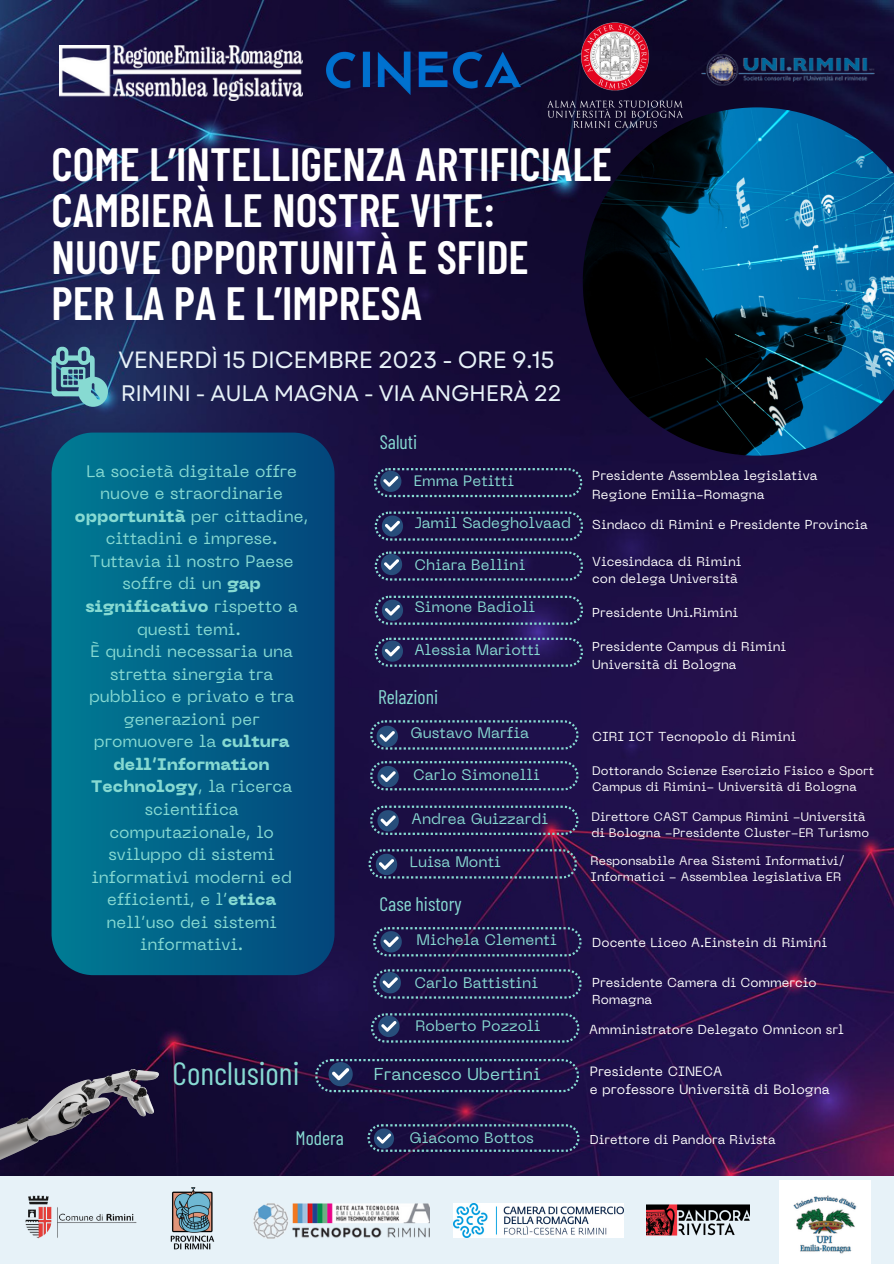
<style>
.page{position:relative;width:894px;height:1264px;background:#fff}
.page>*{position:absolute;margin:0;border:0;box-sizing:border-box;transform-origin:0 0}
.t1{font:600 46.5px/46.5px "Barlow Condensed";color:#fff}
.t2{font:32.4px "Barlow Condensed";color:#87dad2}
.t3{font:23.55px "Garet";letter-spacing:-.02em;color:#e7f2f8}
.t4{font:22.35px "Garet";letter-spacing:-.02em;color:#e7f2f8}
.t5{font:19.65px "Barlow Condensed";color:#87dad2}
.t6{font:19.5px "Barlow Condensed";color:#87dad2}
.t7{font:17.1px "PP Neue Machina";color:#87dad2}
.t8{font:16.5px/22.5px "PP Neue Machina";color:#87dad2;text-align:center}
.t9{font:15.15px "PP Neue Machina";color:#87dad2}
.t10{font:15px "PP Neue Machina";color:#87dad2}
.t11{font:13.35px "PP Neue Machina";color:#fff}
.t12{font:13.05px "PP Neue Machina";color:#fff}
.t13{font:12.9px "PP Neue Machina";color:#fff}
.t14{font:12.75px "PP Neue Machina";color:#fff}
.t15{font:12.3px "PP Neue Machina";color:#fff}
.s1{font-weight:800}
</style>
<div class="page">
<img style="left:0;top:0;width:893px;height:1175px">
<svg style="left:52px;top:347px;width:56px;height:59px;background:#54879b"></svg>
<img style="left:59px;top:45px;width:243px;height:56px">
<svg style="left:51px;top:432px;width:283px;height:543px;background:#015f86"></svg>
<img style="left:582px;top:107px;width:311px;height:348px">
<img style="left:526px;top:9px;width:177px;height:125px">
<svg style="left:370px;top:720px;width:208px;height:29px;background:#272356"></svg>
<svg style="left:370px;top:761px;width:208px;height:29px;background:#272456"></svg>
<svg style="left:370px;top:805px;width:208px;height:29px;background:#2a2254"></svg>
<svg style="left:368px;top:849px;width:208px;height:29px;background:#292354"></svg>
<img style="left:681px;top:36px;width:212px;height:68px">
<svg style="left:371px;top:1013px;width:208px;height:29px;background:#252252"></svg>
<svg style="left:373px;top:927px;width:208px;height:29px;background:#262353"></svg>
<svg style="left:373px;top:969px;width:208px;height:29px;background:#262253"></svg>
<svg style="left:315px;top:1058px;width:263px;height:34px;background:#241f4f"></svg>
<svg style="left:367px;top:1124px;width:212px;height:27px;background:#252150"></svg>
<svg style="left:374px;top:468px;width:208px;height:29px;background:#24224f"></svg>
<svg style="left:374px;top:637px;width:208px;height:29px;background:#29245a"></svg>
<svg style="left:374px;top:511px;width:208px;height:29px;background:#242150"></svg>
<svg style="left:374px;top:595px;width:208px;height:29px;background:#282357"></svg>
<svg style="left:374px;top:551px;width:208px;height:29px;background:#252252"></svg>
<div style="left:0;top:1175px;width:893px;height:88px;background:#e7f2f8"></div>
<img style="left:646px;top:1204px;width:103px;height:32px">
<img style="left:254px;top:1203px;width:175px;height:35px">
<img style="left:453px;top:1203px;width:170px;height:34px">
<img style="left:779px;top:1180px;width:90px;height:83px">
<img style="left:170px;top:1187px;width:45px;height:63px">
<img style="left:25px;top:1195px;width:112px;height:44px">
<img style="left:0;top:1069px;width:158px;height:96px">
<img style="left:326px;top:45px;width:194px;height:53px">
<p class="t1" style="left:51px;top:139px;width:561px">COME L’INTELLIGENZA ARTIFICIALE<br>CAMBIERÀ LE NOSTRE VITE:</p>
<p class="t1" style="left:51px;top:232px;width:478px">NUOVE OPPORTUNITÀ E SFIDE</p>
<p class="t1" style="left:51px;top:278px;width:372px">PER LA PA E L’IMPRESA</p>
<p class="t3" style="left:118px;top:343px;width:437px">VENERDÌ 15 DICEMBRE 2023 - ORE 9.15</p>
<p class="t4" style="left:121px;top:377px;width:442px">RIMINI - AULA MAGNA - VIA ANGHERÀ 22</p>
<p class="t8" style="left:75px;top:461px;width:235px">La società digitale offre nuove e straordinarie <span class="s1">opportunità</span> per cittadine, cittadini e imprese.<br>Tuttavia il nostro Paese soffre di un <span class="s1">gap significativo</span> rispetto a questi temi.</p>
<p class="t8" style="left:89px;top:641px;width:207px">È quindi necessaria una stretta sinergia tra pubblico e privato e tra generazioni per promuovere la <span class="s1">cultura dell’Information<br>Technology</span>, la ricerca scientifica computazionale, lo sviluppo di sistemi informativi moderni ed efficienti, e l’<span class="s1">etica </span>nell’uso dei sistemi informativi.</p>
<p class="t5" style="left:379px;top:430px;width:39px">Saluti</p>
<p class="t10" style="left:414px;top:475px;width:102px">Emma Petitti</p>
<p class="t12" style="left:592px;top:471px;width:227px">Presidente Assemblea legislativa</p>
<p class="t12" style="left:592px;top:489px;width:173px">Regione Emilia-Romagna</p>
<p class="t10" style="left:414px;top:517px;width:158px">Jamil Sadegholvaad</p>
<p class="t13" style="left:592px;top:520px;width:277px">Sindaco di Rimini e Presidente Provincia</p>
<p class="t10" style="left:414px;top:559px;width:112px">Chiara Bellini</p>
<p class="t13" style="left:592px;top:556px;width:151px">Vicesindaca di Rimini</p>
<p class="t13" style="left:592px;top:573px;width:147px">con delega Università</p>
<p class="t10" style="left:414px;top:601px;width:122px">Simone Badioli</p>
<p class="t13" style="left:592px;top:607px;width:147px">Presidente Uni.Rimini</p>
<p class="t10" style="left:414px;top:644px;width:127px">Alessia Mariotti</p>
<p class="t13" style="left:592px;top:641px;width:195px">Presidente Campus di Rimini</p>
<p class="t13" style="left:592px;top:659px;width:146px">Università di Bologna</p>
<p class="t5" style="left:378px;top:684px;width:61px">Relazioni</p>
<p class="t9" style="left:410px;top:727px;width:120px">Gustavo Marfia</p>
<p class="t9" style="left:413px;top:768px;width:128px">Carlo Simonelli</p>
<p class="t15" style="left:592px;top:765px;width:283px">Dottorando Scienze Esercizio Fisico e Sport</p>
<p class="t15" style="left:592px;top:782px;width:266px">Campus di Rimini- Università di Bologna</p>
<p class="t13" style="left:592px;top:731px;width:205px">CIRI ICT Tecnopolo di Rimini</p>
<p class="t9" style="left:411px;top:812px;width:138px">Andrea Guizzardi</p>
<p class="t9" style="left:410px;top:856px;width:92px">Luisa Monti</p>
<p class="t5" style="left:379px;top:891px;width:84px">Case history</p>
<p class="t15" style="left:591px;top:812px;width:275px">Direttore CAST Campus Rimini -Università</p>
<p class="t15" style="left:591px;top:828px;width:279px">di Bologna -Presidente Cluster-ER Turismo</p>
<p class="t15" style="left:590px;top:855px;width:256px">Responsabile Area Sistemi Informativi/</p>
<p class="t15" style="left:590px;top:872px;width:252px">Informatici - Assemblea legislativa ER</p>
<p class="t9" style="left:416px;top:933px;width:142px">Michela Clementi</p>
<p class="t13" style="left:592px;top:937px;width:236px">Docente Liceo A.Einstein di Rimini</p>
<p class="t9" style="left:414px;top:976px;width:125px">Carlo Battistini</p>
<p class="t13" style="left:592px;top:977px;width:226px">Presidente Camera di Commercio</p>
<p class="t13" style="left:592px;top:994px;width:61px">Romagna</p>
<p class="t9" style="left:415px;top:1019px;width:126px">Roberto Pozzoli</p>
<p class="t13" style="left:589px;top:1024px;width:256px">Amministratore Delegato Omnicon srl</p>
<p class="t2" style="left:172px;top:1052px;width:128px">Conclusioni</p>
<p class="t7" style="left:374px;top:1067px;width:168px">Francesco Ubertini</p>
<p class="t11" style="left:589px;top:1066px;width:134px">Presidente CINECA</p>
<p class="t11" style="left:589px;top:1084px;width:241px">e professore Università di Bologna</p>
<p class="t9" style="left:409px;top:1131px;width:126px">Giacomo Bottos</p>
<p class="t14" style="left:589px;top:1134px;width:187px">Direttore di Pandora Rivista</p>
<p class="t6" style="left:295px;top:1125px;width:50px">Modera</p>
</div>
